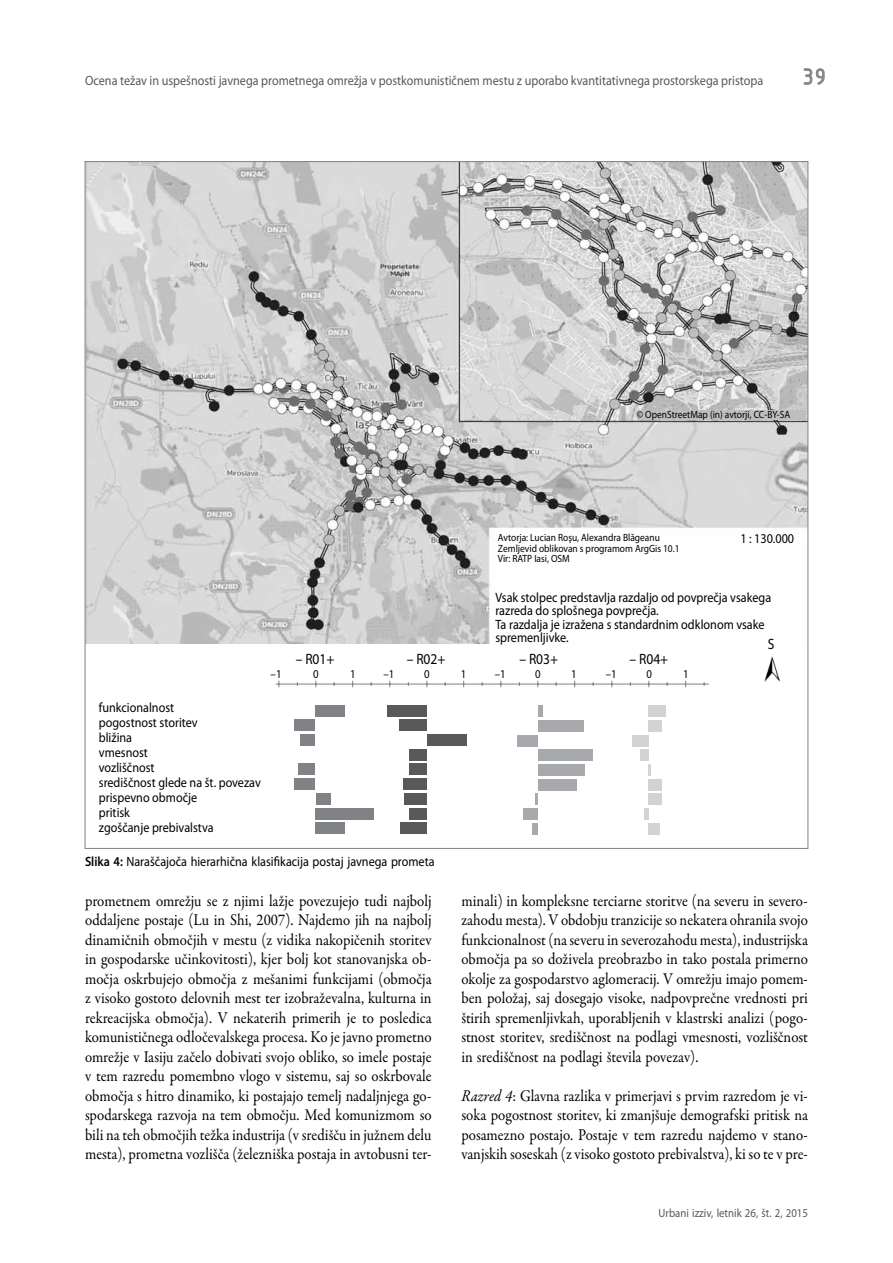
<style>
.page{position:relative;width:893px;height:1263px;background:#fff}
.page>*{position:absolute;margin:0;border:0;box-sizing:border-box;transform-origin:0 0}
.t1{font:24px "ISOCTEUR";color:#808285}
.t2{font:16.5px/19.5px "Garamond Premr Pro";color:#000;text-align:justify;scale:.9 1}
.t3{font:15px "Myriad Pro";color:#000;scale:.9 1}
.t4{font:13.5px/15px "Myriad Pro";color:#000;scale:.9 1}
.t5{font:13.5px "Myriad Pro";color:#58595b;scale:.9 1}
.t6{font:12px "Myriad Pro";color:#58595b;scale:.9 1}
.t7{font:12px "Myriad Pro";color:#000;scale:.9 1}
.t8{font:10.5px/10.5px "Myriad Pro";color:#000;scale:.9 1}
.s1{font-weight:600}
.s2{font-style:italic}
</style>
<div class="page">
<svg style="left:803px;top:68px;width:22px;height:17px"></svg>
<img style="left:87px;top:163px;width:719px;height:481px">
<img style="left:764px;top:656px;width:17px;height:26px">
<div style="left:740px;top:533px;width:64px;height:12px;background:#fff"></div>
<div style="left:316px;top:705px;width:29px;height:12px;background:#808285"></div>
<div style="left:294px;top:719px;width:21px;height:12px;background:#808285"></div>
<div style="left:300px;top:734px;width:15px;height:12px;background:#808285"></div>
<div style="left:299px;top:764px;width:16px;height:11px;background:#808285"></div>
<div style="left:294px;top:778px;width:21px;height:12px;background:#808285"></div>
<div style="left:316px;top:793px;width:14px;height:12px;background:#808285"></div>
<div style="left:316px;top:808px;width:58px;height:11px;background:#808285"></div>
<div style="left:316px;top:822px;width:29px;height:12px;background:#808285"></div>
<div style="left:387px;top:705px;width:40px;height:12px;background:#58595b"></div>
<div style="left:399px;top:719px;width:28px;height:12px;background:#58595b"></div>
<div style="left:427px;top:734px;width:39px;height:12px;background:#58595b"></div>
<div style="left:409px;top:749px;width:18px;height:12px;background:#58595b"></div>
<div style="left:409px;top:764px;width:18px;height:11px;background:#58595b"></div>
<div style="left:403px;top:778px;width:24px;height:12px;background:#58595b"></div>
<div style="left:405px;top:793px;width:22px;height:12px;background:#58595b"></div>
<div style="left:409px;top:808px;width:18px;height:11px;background:#58595b"></div>
<div style="left:400px;top:822px;width:27px;height:12px;background:#58595b"></div>
<hr style="left:538px;top:705px;width:4px;height:12px;background:#a7a9ac">
<div style="left:648px;top:705px;width:18px;height:12px;background:#d1d3d4"></div>
<div style="left:538px;top:720px;width:46px;height:12px;background:#a7a9ac"></div>
<div style="left:648px;top:720px;width:14px;height:12px;background:#d1d3d4"></div>
<div style="left:517px;top:735px;width:21px;height:11px;background:#a7a9ac"></div>
<div style="left:632px;top:735px;width:16px;height:11px;background:#d1d3d4"></div>
<div style="left:538px;top:749px;width:54px;height:12px;background:#a7a9ac"></div>
<div style="left:640px;top:749px;width:8px;height:12px;background:#d1d3d4"></div>
<div style="left:538px;top:764px;width:47px;height:12px;background:#a7a9ac"></div>
<svg style="left:648px;top:764px;width:3px;height:12px"></svg>
<div style="left:538px;top:779px;width:38px;height:11px;background:#a7a9ac"></div>
<div style="left:648px;top:779px;width:14px;height:11px;background:#d1d3d4"></div>
<svg style="left:535px;top:793px;width:3px;height:12px"></svg>
<div style="left:648px;top:793px;width:14px;height:12px;background:#d1d3d4"></div>
<div style="left:523px;top:808px;width:15px;height:12px;background:#a7a9ac"></div>
<hr style="left:644px;top:808px;width:4px;height:12px;background:#d1d3d4">
<div style="left:532px;top:823px;width:6px;height:12px;background:#a7a9ac"></div>
<div style="left:648px;top:823px;width:12px;height:12px;background:#d1d3d4"></div>
<hr style="left:276px;top:684px;width:433px;height:1px;background:#808285">
<div style="left:637px;top:410px;width:168px;height:9px;background:#bcbec0"></div>
<p class="t5" style="left:85px;top:73px;width:755px">Ocena težav in uspešnosti javnega prometnega omrežja v postkomunističnem mestu z uporabo kvantitativnega prostorskega pristopa</p>
<h1 class="t1" style="left:799px;top:61px;width:31px">39</h1>
<p class="t8" style="left:637px;top:409px;width:172px">© OpenStreetMap (in) avtorji, CC-BY-SA</p>
<p class="t4" style="left:99px;top:700px;width:181px">funkcionalnost<br>pogostnost storitev<br>bližina<br>vmesnost<br>vozliščnost<br>središčnost glede na št. povezav prispevno območje<br>pritisk<br>zgoščanje prebivalstva</p>
<p class="t3" style="left:296px;top:650px;width:45px">– R01+</p>
<p class="t7" style="left:271px;top:667px;width:14px">–1</p>
<p class="t7" style="left:313px;top:667px;width:8px">0</p>
<p class="t3" style="left:407px;top:650px;width:45px">– R02+</p>
<p class="t7" style="left:350px;top:667px;width:8px">1</p>
<p class="t7" style="left:383px;top:667px;width:14px">–1</p>
<p class="t7" style="left:424px;top:667px;width:8px">0</p>
<p class="t4" style="left:85px;top:854px;width:390px"><span class="s1">Slika 4:</span> Naraščajoča hierarhična klasifikacija postaj javnega prometa</p>
<p class="t8" style="left:498px;top:533px;width:203px">Avtorja: Lucian Roşu, Alexandra Blăgeanu<br>Zemljevid oblikovan s programom ArgGis 10.1<br>Vir: RATP Iasi, OSM</p>
<p class="t4" style="left:740px;top:532px;width:61px">1 : 130.000</p>
<p class="t4" style="left:495px;top:591px;width:308px;line-height:13.5px">Vsak stolpec predstavlja razdaljo od povprečja vsakega razreda do splošnega povprečja.<br>Ta razdalja je izražena s standardnim odklonom vsake spremenljivke.</p>
<p class="t3" style="left:768px;top:636px;width:9px">S</p>
<p class="t3" style="left:519px;top:650px;width:45px">– R03+</p>
<p class="t7" style="left:461px;top:667px;width:8px">1</p>
<p class="t7" style="left:495px;top:667px;width:14px">–1</p>
<p class="t7" style="left:535px;top:667px;width:8px">0</p>
<p class="t3" style="left:630px;top:650px;width:45px">– R04+</p>
<p class="t7" style="left:571px;top:667px;width:8px">1</p>
<p class="t7" style="left:606px;top:667px;width:14px">–1</p>
<p class="t7" style="left:647px;top:667px;width:8px">0</p>
<p class="t7" style="left:683px;top:667px;width:8px">1</p>
<p class="t2" style="left:85px;top:891px;width:387px">prometnem omrežju se z njimi lažje povezujejo tudi najbolj oddaljene postaje (Lu in Shi, 2007). Najdemo jih na najbolj dinamičnih območjih v mestu (z vidika nakopičenih storitev in gospodarske učinkovitosti), kjer bolj kot stanovanjska ob&shy;močja oskrbujejo območja z mešanimi funkcijami (območja z visoko gostoto delovnih mest ter izobraževalna, kulturna in rekreacijska območja). V nekaterih primerih je to posledica komunističnega odločevalskega procesa. Ko je javno prometno omrežje v Iasiju začelo dobivati svojo obliko, so imele postaje v tem razredu pomembno vlogo v sistemu, saj so oskrbovale območja s hitro dinamiko, ki postajajo temelj nadaljnjega go&shy;spodarskega razvoja na tem območju. Med komunizmom so bili na teh območjih težka industrija (v središču in južnem delu mesta), prometna vozlišča (železniška postaja in avtobusni ter-</p>
<p class="t2" style="left:461px;top:891px;width:387px">minali) in kompleksne terciarne storitve (na severu in severo&shy;zahodu mesta). V obdobju tranzicije so nekatera ohranila svojo funkcionalnost (na severu in severozahodu mesta), industrijska območja pa so doživela preobrazbo in tako postala primerno okolje za gospodarstvo aglomeracij. V omrežju imajo pomem&shy;ben položaj, saj dosegajo visoke, nadpovprečne vrednosti pri štirih spremenljivkah, uporabljenih v klastrski analizi (pogo&shy;stnost storitev, središčnost na podlagi vmesnosti, vozliščnost in središčnost na podlagi števila povezav).</p>
<p class="t2" style="left:461px;top:1086px;width:387px"><span class="s2">Razred 4</span>: Glavna razlika v primerjavi s prvim razredom je vi&shy;soka pogostnost storitev, ki zmanjšuje demografski pritisk na posamezno postajo. Postaje v tem razredu najdemo v stano&shy;vanjskih soseskah (z visoko gostoto prebivalstva), ki so te v pre-</p>
<p class="t6" style="left:658px;top:1206px;width:168px">Urbani izziv, letnik 26, št. 2, 2015</p>
</div>
